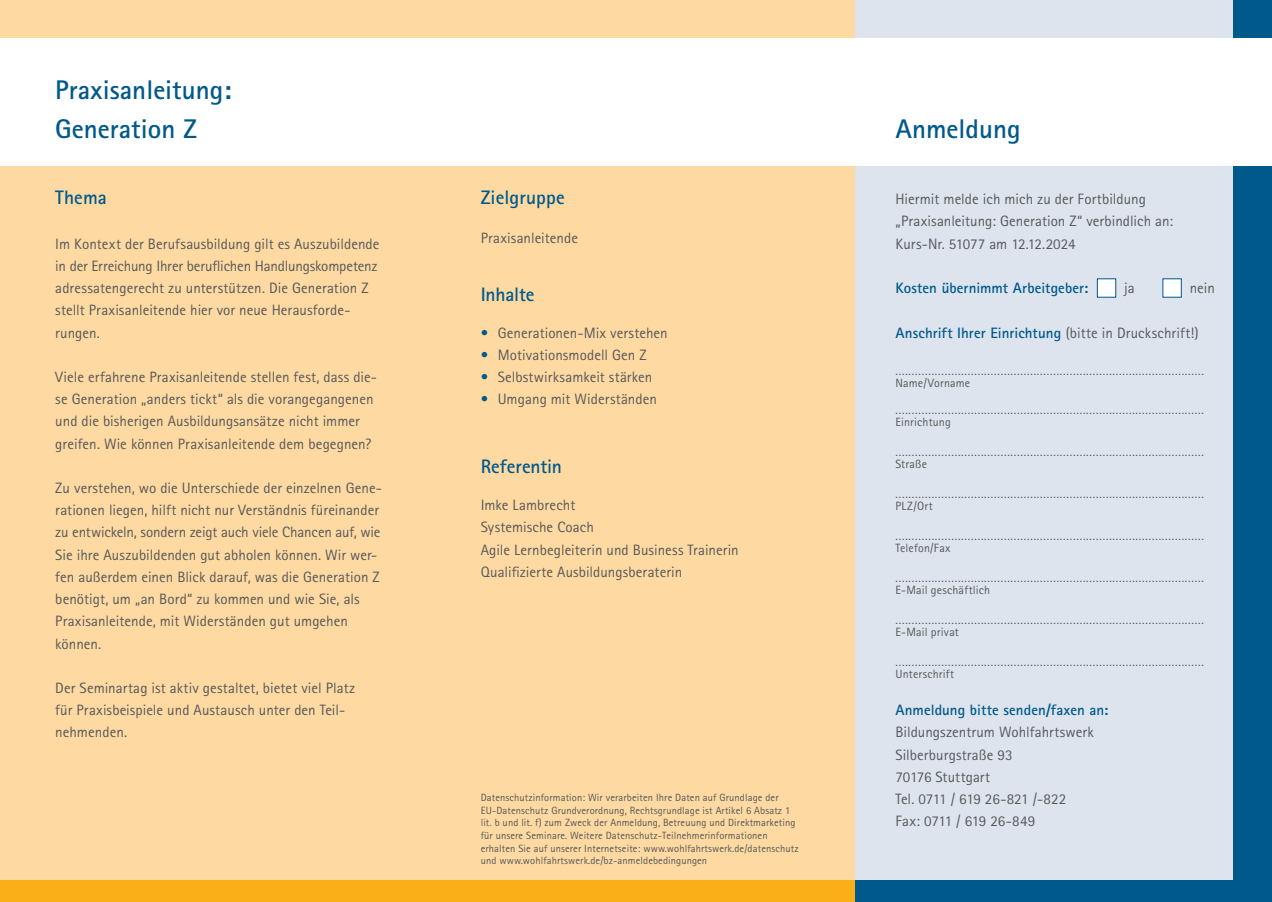
<style>
.page{position:relative;width:1272px;height:902px;background:#fff}
.page>*{position:absolute;margin:0;border:0;box-sizing:border-box;transform-origin:0 0}
.t1{font:700 27px/39px "Rotis Sans Serif Std";color:#00598b}
.t2{font:700 19.5px "Rotis Sans Serif Std";letter-spacing:.005em;color:#00598b}
.t3{font:15px/22.2px "Rotis Sans Serif Std";color:#57585a}
.t4{font:700 15px "Rotis Sans Serif Std";color:#00598b}
.t5{font:12px/12px "Rotis Sans Serif Std";letter-spacing:.015em;color:#57585a}
.t6{font:10.5px/12.6px "Rotis Sans Serif Std";letter-spacing:.01em;color:#57585a}
.s1{color:#00598b}
.s2{font-weight:400;color:#57585a}
</style>
<div class="page">
<div style="left:0;top:0;width:1271px;height:901px;background:#fedaa2"></div>
<div style="left:855px;top:0;width:416px;height:901px;background:#dde4ee"></div>
<div style="left:0;top:880px;width:855px;height:21px;background:#faaf18"></div>
<div style="left:855px;top:880px;width:416px;height:21px;background:#00598b"></div>
<div style="left:1233px;top:0;width:38px;height:901px;background:#00598b"></div>
<div style="left:1096px;top:278px;width:20px;height:19px;background:#fff"></div>
<div style="left:1162px;top:278px;width:19px;height:19px;background:#fff"></div>
<div style="left:0;top:38px;width:1271px;height:128px;background:#fff"></div>
<h1 class="t1" style="left:55px;top:70px;width:177px">Praxisanleitung:<br>Generation Z</h1>
<h2 class="t2" style="left:55px;top:185px;width:53px">Thema</h2>
<p class="t3" style="left:55px;top:232px;width:326px">Im Kontext der Berufsausbildung gilt es Auszubildende in der Erreichung Ihrer beruflichen Handlungskompetenz adressatengerecht zu unterstützen. Die Generation Z stellt Praxisanleitende hier vor neue Herausforde&shy;rungen.</p>
<p class="t3" style="left:55px;top:366px;width:323px">Viele erfahrene Praxisanleitende stellen fest, dass die&shy;se Generation „anders tickt“ als die vorangegangenen und die bisherigen Ausbildungsansätze nicht immer greifen. Wie können Praxisanleitende dem begegnen?</p>
<p class="t3" style="left:55px;top:477px;width:328px">Zu verstehen, wo die Unterschiede der einzelnen Gene&shy;rationen liegen, hilft nicht nur Verständnis füreinander zu entwickeln, sondern zeigt auch viele Chancen auf, wie Sie ihre Auszubildenden gut abholen können. Wir wer&shy;fen außerdem einen Blick darauf, was die Generation Z benötigt, um „an Bord“ zu kommen und wie Sie, als Praxisanleitende, mit Widerständen gut umgehen können.</p>
<p class="t3" style="left:55px;top:676px;width:301px">Der Seminartag ist aktiv gestaltet, bietet viel Platz für Praxisbeispiele und Austausch unter den Teil&shy;nehmenden.</p>
<h2 class="t2" style="left:480px;top:185px;width:85px">Zielgruppe</h2>
<p class="t3" style="left:480px;top:227px;width:99px">Praxisanleitende</p>
<h2 class="t2" style="left:480px;top:282px;width:55px">Inhalte</h2>
<p class="t3" style="left:480px;top:321px;width:188px"><span class="s1">•</span> Generationen-Mix verstehen</p>
<p class="t3" style="left:480px;top:343px;width:167px"><span class="s1">•</span> Motivationsmodell Gen Z</p>
<p class="t3" style="left:480px;top:366px;width:173px"><span class="s1">•</span> Selbstwirksamkeit stärken</p>
<p class="t3" style="left:480px;top:388px;width:178px"><span class="s1">•</span> Umgang mit Widerständen</p>
<h2 class="t2" style="left:480px;top:454px;width:83px">Referentin</h2>
<p class="t3" style="left:480px;top:494px;width:259px">Imke Lambrecht<br>Systemische Coach<br>Agile Lernbegleiterin und Business Trainerin<br>Qualifizierte Ausbildungsberaterin</p>
<p class="t6" style="left:480px;top:791px;width:319px">Datenschutzinformation: Wir verarbeiten Ihre Daten auf Grundlage der EU-Datenschutz Grundverordnung, Rechtsgrundlage ist Artikel 6 Absatz 1 lit. b und lit. f) zum Zweck der Anmeldung, Betreuung und Direktmarketing für unsere Seminare. Weitere Datenschutz-Teilnehmerinformationen erhalten Sie auf unserer Internetseite: www.wohlfahrtswerk.de/datenschutz und www.wohlfahrtswerk.de/bz-anmeldebedingungen</p>
<h1 class="t1" style="left:895px;top:109px;width:127px">Anmeldung</h1>
<p class="t3" style="left:895px;top:188px;width:279px">Hiermit melde ich mich zu der Fortbildung „Praxisanleitung: Generation Z“ verbindlich an:<br>Kurs-Nr. 51077 am 12.12.2024</p>
<p class="t4" style="left:895px;top:278px;width:194px">Kosten übernimmt Arbeitgeber:</p>
<p class="t3" style="left:1124px;top:277px;width:12px">ja</p>
<p class="t3" style="left:1189px;top:277px;width:27px">nein</p>
<p class="t4" style="left:895px;top:323px;width:304px">Anschrift Ihrer Einrichtung <span class="s2">(bitte in Druckschrift!)</span></p>
<p class="t5" style="left:895px;top:365px;width:310px">..............................................................................................<br>Name/Vorname</p>
<p class="t5" style="left:895px;top:404px;width:310px">..............................................................................................<br>Einrichtung</p>
<p class="t5" style="left:895px;top:446px;width:310px">..............................................................................................<br>Straße</p>
<p class="t5" style="left:895px;top:488px;width:310px">..............................................................................................<br>PLZ/Ort</p>
<p class="t5" style="left:895px;top:530px;width:310px">..............................................................................................<br>Telefon/Fax</p>
<p class="t5" style="left:895px;top:572px;width:310px">..............................................................................................<br>E-Mail geschäftlich</p>
<p class="t5" style="left:895px;top:614px;width:310px">..............................................................................................<br>E-Mail privat</p>
<p class="t5" style="left:895px;top:656px;width:310px">..............................................................................................<br>Unterschrift</p>
<p class="t4" style="left:895px;top:700px;width:214px">Anmeldung bitte senden/faxen an:</p>
<p class="t3" style="left:895px;top:721px;width:200px">Bildungszentrum Wohlfahrtswerk<br>Silberburgstraße 93<br>70176 Stuttgart<br>Tel. 0711 / 619 26-821 /-822<br>Fax: 0711 / 619 26-849</p>
</div>
